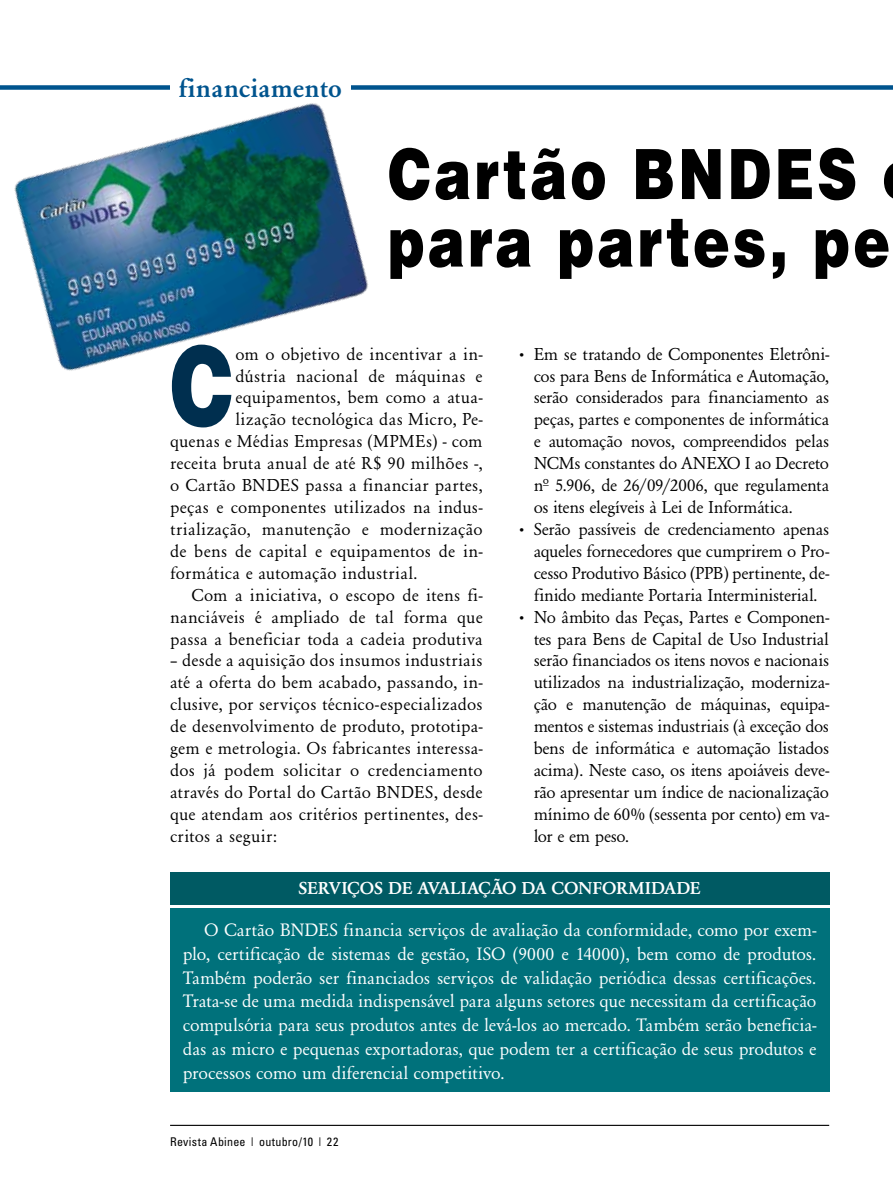
<style>
.page{position:relative;width:893px;height:1191px;background:#fff}
.page>*{position:absolute;margin:0;border:0;box-sizing:border-box;transform-origin:0 0}
.t1{font:900 109.2px "Helvetica";color:#002f4f;scale:.75 1}
.t2{font:900 69.3px/67.5px "Helvetica";letter-spacing:.05em;color:#000;scale:.8 1}
.t3{font:500 27px "Garamond";color:#00548e}
.t4{font:18.75px/23.9px "Garamond";letter-spacing:-.005em;color:#fff;text-align:justify}
.t5{font:18px/21.9px "Garamond";letter-spacing:.005em;color:#000;text-align:justify}
.t6{font:500 18px "Garamond";letter-spacing:.14em;color:#fff}
.t7{font:condensed 12px "Univers";letter-spacing:.02em;color:#000}
</style>
<div class="page">
<div style="left:0;top:85px;width:893px;height:5px;background:#00548e"></div>
<hr style="left:170px;top:1124px;width:659px;height:2px;background:#000">
<div style="left:170px;top:908px;width:659px;height:183px;background:#00717b"></div>
<div style="left:170px;top:872px;width:659px;height:32px;background:#005a63"></div>
<img style="left:0;top:85px;width:465px;height:286px">
<h3 class="t3" style="left:179px;top:72px;width:165px">FINANCIAMENTO</h3>
<h2 class="t2" style="left:388px;top:138px;width:629px">Cartão BNDES para partes, pe</h2>
<h1 class="t1" style="left:170px;top:315px;width:86px">C</h1>
<p class="t5" style="left:235px;top:343px;width:249px">om o objetivo de incentivar a in-</p>
<p class="t5" style="left:235px;top:365px;width:249px">dústria nacional de máquinas e</p>
<p class="t5" style="left:235px;top:387px;width:249px">equipamentos, bem como a atua-</p>
<p class="t5" style="left:235px;top:408px;width:249px">lização tecnológica das Micro, Pe-</p>
<p class="t5" style="left:170px;top:430px;width:314px">quenas e Médias Empresas (MPMEs) - com</p>
<p class="t5" style="left:170px;top:452px;width:314px">receita bruta anual de até R$ 90 milhões -,</p>
<p class="t5" style="left:170px;top:474px;width:314px">o Cartão BNDES passa a financiar partes,</p>
<p class="t5" style="left:170px;top:496px;width:314px">peças e componentes utilizados na indus-</p>
<p class="t5" style="left:170px;top:518px;width:314px">trialização, manutenção e modernização</p>
<p class="t5" style="left:170px;top:540px;width:314px">de bens de capital e equipamentos de in-</p>
<p class="t5" style="left:170px;top:562px;width:249px">formática e automação industrial.</p>
<p class="t5" style="left:191px;top:584px;width:293px">Com a iniciativa, o escopo de itens fi-</p>
<p class="t5" style="left:170px;top:606px;width:314px">nanciáveis é ampliado de tal forma que</p>
<p class="t5" style="left:170px;top:628px;width:314px">passa a beneficiar toda a cadeia produtiva</p>
<p class="t5" style="left:170px;top:649px;width:314px">– desde a aquisição dos insumos industriais até a oferta do bem acabado, passando, in&shy;clusive, por serviços técnico-especializados de desenvolvimento de produto, prototipa&shy;gem e metrologia. Os fabricantes interessa&shy;dos já podem solicitar o credenciamento através do Portal do Cartão BNDES, desde que atendam aos critérios pertinentes, des&shy;critos a seguir:</p>
<p class="t5" style="left:534px;top:343px;width:297px;text-indent:-17px">• Em se tratando de Componentes Eletrôni&shy;cos para Bens de Informática e Automação, serão considerados para financiamento as peças, partes e componentes de informática e automação novos, compreendidos pelas NCMs constantes do ANEXO I ao Decreto nª 5.906, de 26/09/2006, que regulamenta os itens elegíveis à Lei de Informática.</p>
<p class="t5" style="left:534px;top:518px;width:297px;text-indent:-17px">• Serão passíveis de credenciamento apenas aqueles fornecedores que cumprirem o Pro&shy;cesso Produtivo Básico (PPB) pertinente, de&shy;finido mediante Portaria Interministerial.</p>
<p class="t5" style="left:534px;top:606px;width:297px;text-indent:-17px">• No âmbito das Peças, Partes e Componen&shy;tes para Bens de Capital de Uso Industrial serão financiados os itens novos e nacionais utilizados na industrialização, moderniza&shy;ção e manutenção de máquinas, equipa&shy;mentos e sistemas industriais (à exceção dos bens de informática e automação listados acima). Neste caso, os itens apoiáveis deve&shy;rão apresentar um índice de nacionalização mínimo de 60% (sessenta por cento) em va&shy;lor e em peso.</p>
<p class="t6" style="left:298px;top:878px;width:151px">SERVIÇOS DE AVALIA</p>
<p class="t6" style="left:478px;top:878px;width:87px">ÇÃO DA CONFORMIDADE</p>
<p class="t4" style="left:183px;top:918px;width:635px;text-indent:21px">O Cartão BNDES financia serviços de avaliação da conformidade, como por exem&shy;plo, certificação de sistemas de gestão, ISO (9000 e 14000), bem como de produtos.<br>Também poderão ser financiados serviços de validação periódica dessas certificações.<br>Trata-se de uma medida indispensável para alguns setores que necessitam da certificação compulsória para seus produtos antes de levá-los ao mercado. Também serão beneficia&shy;das as micro e pequenas exportadoras, que podem ter a certificação de seus produtos e processos como um diferencial competitivo.</p>
<p class="t7" style="left:170px;top:1134px;width:170px">Revista Abinee | outubro/10 | 22</p>
</div>
